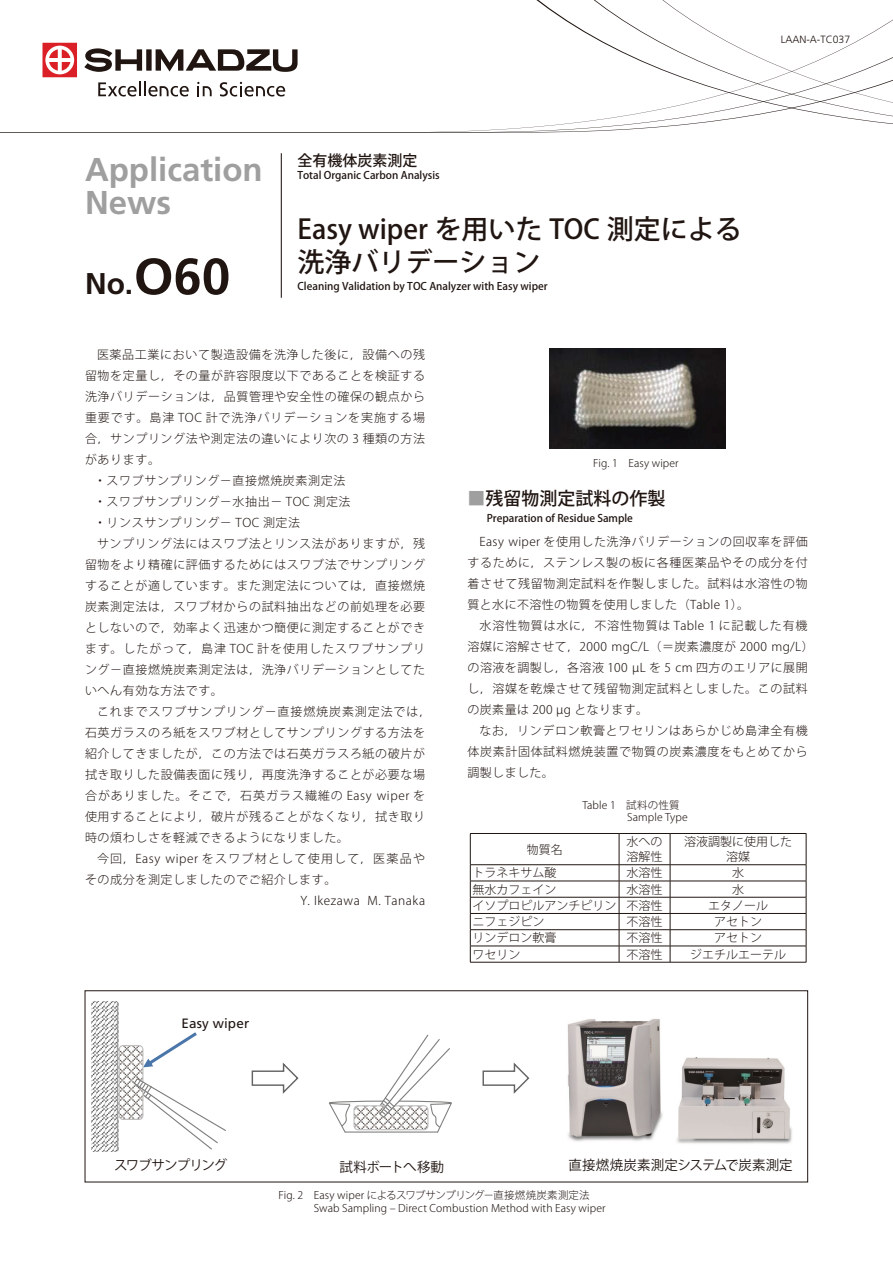
<style>
.page{position:relative;width:893px;height:1263px;background:#fff}
.page>*{position:absolute;margin:0;border:0;box-sizing:border-box;transform-origin:0 0}
.t1{font:700 33px/33px "Frutiger";color:#a09f9f}
.t2{font:700 30px "Frutiger";color:#201511}
.t3{font:27px/33px "Koz Go Pro Medium 90 msp RKSJ H";color:#201511}
.t4{font:18px "Koz Go Pro Medium 90 msp RKSJ H";color:#201511}
.t5{font:15px "Koz Go Pro Medium 90 msp RKSJ H";color:#201511}
.t6{font:13.5px "Koz Go Pro Regular 90 msp RKSJ H";letter-spacing:.005em;color:#201511}
.t7{font:13.5px "Frutiger LT Std";letter-spacing:.01em;color:#201511}
.t8{font:13.5px "Koz Go Pro Regular 90 msp RKSJ H";letter-spacing:-.07em;color:#201511}
.t9{font:13.5px "Koz Go Pro Regular 90 msp RKSJ H";letter-spacing:-.035em;color:#201511}
.t10{font:12px/21px "Koz Go Pro Light 90 msp RKSJ H";letter-spacing:.05em;color:#201511;text-align:justify}
.t11{font:12px "Koz Go Pro Light 90 msp RKSJ H";letter-spacing:.08em;color:#201511}
.t12{font:12px/15px "Koz Go Pro Light 90 msp RKSJ H";color:#201511;text-align:center}
.t13{font:12px "Koz Go Pro Light 90 msp RKSJ H";letter-spacing:.105em;color:#201511}
.t14{font:12px "Koz Go Pro Light 90 msp RKSJ H";letter-spacing:.075em;color:#201511}
.t15{font:10.5px/12.6px "Koz Go Pro Light 90 msp RKSJ H";letter-spacing:.01em;color:#201511}
.t16{font:10.5px "Koz Go Pro Medium 90 msp RKSJ H";color:#201511}
.t17{font:300 10.5px "Frutiger";color:#201511}
.s1{font-size:51px}
.s2{color:#a09f9f}
</style>
<div class="page">
<img style="left:549px;top:349px;width:177px;height:99px">
<hr style="left:470px;top:881px;width:336px;height:1px;background:#201511">
<hr style="left:470px;top:897px;width:336px;height:1px;background:#201511">
<hr style="left:470px;top:913px;width:336px;height:1px;background:#201511">
<hr style="left:470px;top:929px;width:336px;height:1px;background:#201511">
<hr style="left:470px;top:946px;width:336px;height:1px;background:#201511">
<hr style="left:470px;top:833px;width:149px;height:1px;background:#201511">
<hr style="left:470px;top:834px;width:1px;height:31px;background:#201511">
<hr style="left:619px;top:833px;width:51px;height:1px;background:#201511">
<hr style="left:619px;top:834px;width:1px;height:31px;background:#201511">
<hr style="left:670px;top:833px;width:136px;height:1px;background:#201511">
<hr style="left:670px;top:834px;width:1px;height:31px;background:#201511">
<hr style="left:806px;top:834px;width:1px;height:31px;background:#201511">
<hr style="left:470px;top:864px;width:336px;height:1px;background:#201511">
<svg style="left:470px;top:865px;width:1px;height:97px"></svg>
<svg style="left:619px;top:865px;width:1px;height:97px"></svg>
<svg style="left:670px;top:865px;width:1px;height:97px"></svg>
<svg style="left:806px;top:865px;width:1px;height:97px"></svg>
<hr style="left:470px;top:962px;width:336px;height:1px;background:#201511">
<img style="left:567px;top:1019px;width:225px;height:125px">
<div style="left:329px;top:1101px;width:123px;height:4px;border:1px solid #7e7e7c;border-radius:50%"></div>
<hr style="left:345px;top:1132px;width:93px;height:1px;background:#7e7e7c">
<svg style="left:329px;top:1102px;width:22px;height:31px"></svg>
<svg style="left:354px;top:1106px;width:74px;height:24px"></svg>
<div style="left:353px;top:1105px;width:75px;height:25px;border:1px solid #bfbfbf;border-radius:4px"></div>
<svg style="left:375px;top:1034px;width:77px;height:99px"></svg>
<svg style="left:251px;top:1063px;width:48px;height:31px"></svg>
<svg style="left:482px;top:1062px;width:48px;height:32px"></svg>
<svg style="left:143px;top:1032px;width:54px;height:35px"></svg>
<svg style="left:119px;top:1046px;width:24px;height:73px"></svg>
<div style="left:119px;top:1045px;width:24px;height:75px;border:1px solid #bfbfbf;border-radius:4px"></div>
<svg style="left:133px;top:1077px;width:93px;height:73px"></svg>
<svg style="left:92px;top:1002px;width:25px;height:149px"></svg>
<hr style="left:117px;top:1002px;width:1px;height:149px;background:#9f9f9f">
<svg style="left:540px;top:0;width:353px;height:132px"></svg>
<svg style="left:43px;top:43px;width:34px;height:34px"></svg>
<svg style="left:84px;top:48px;width:58px;height:24px"></svg>
<div style="left:146px;top:49px;width:6px;height:22px;background:#201511"></div>
<svg style="left:156px;top:49px;width:142px;height:23px"></svg>
<svg style="left:98px;top:81px;width:91px;height:16px"></svg>
<svg style="left:197px;top:82px;width:15px;height:14px"></svg>
<svg style="left:220px;top:82px;width:65px;height:15px"></svg>
<hr style="left:281px;top:153px;width:1px;height:145px;background:#201511">
<p class="t17" style="left:781px;top:35px;width:71px">LAAN-A-TC037</p>
<h1 class="t1" style="left:85px;top:156px;width:179px">Application<br>News</h1>
<h2 class="t2" style="left:85px;top:272px;width:147px">No.<span class="s1">O60</span></h2>
<p class="t5" style="left:298px;top:155px;width:121px">全有機体炭素測定</p>
<p class="t16" style="left:298px;top:171px;width:144px">Total Organic Carbon Analysis</p>
<h3 class="t3" style="left:298px;top:216px;width:446px">Easy wiper を用いた TOC 測定による洗浄バリデーション</h3>
<p class="t16" style="left:298px;top:282px;width:252px">Cleaning Validation by TOC Analyzer with Easy wiper</p>
<p class="t10" style="left:97px;top:346px;width:330px">医薬品工業において製造設備を洗浄した後に，設備への残</p>
<p class="t10" style="left:85px;top:367px;width:342px">留物を定量し，その量が許容限度以下であることを検証する</p>
<p class="t10" style="left:85px;top:388px;width:342px">洗浄バリデーションは，品質管理や安全性の確保の観点から</p>
<p class="t11" style="left:85px;top:413px;width:342px">重要です。島津 TOC 計で洗浄バリデーションを実施する場</p>
<p class="t10" style="left:85px;top:430px;width:341px">合，サンプリング法や測定法の違いにより次の 3 種類の方法</p>
<p class="t10" style="left:85px;top:451px;width:76px">があります。</p>
<p class="t10" style="left:94px;top:472px;width:253px">・スワブサンプリング－直接燃焼炭素測定法</p>
<p class="t10" style="left:94px;top:493px;width:258px">・スワブサンプリング－水抽出－ TOC 測定法</p>
<p class="t10" style="left:94px;top:514px;width:208px">・リンスサンプリング－ TOC 測定法</p>
<p class="t10" style="left:97px;top:535px;width:330px">サンプリング法にはスワブ法とリンス法がありますが，残</p>
<p class="t10" style="left:85px;top:556px;width:342px">留物をより精確に評価するためにはスワブ法でサンプリング</p>
<p class="t10" style="left:85px;top:577px;width:342px">することが適しています。また測定法については，直接燃焼</p>
<p class="t10" style="left:85px;top:598px;width:342px">炭素測定法は，スワブ材からの試料抽出などの前処理を必要</p>
<p class="t10" style="left:85px;top:619px;width:342px">としないので，効率よく迅速かつ簡便に測定することができ</p>
<p class="t11" style="left:85px;top:644px;width:342px">ます。したがって，島津 TOC 計を使用したスワブサンプリ</p>
<p class="t10" style="left:85px;top:661px;width:342px">ング－直接燃焼炭素測定法は，洗浄バリデーションとしてた</p>
<p class="t10" style="left:85px;top:682px;width:139px">いへん有効な方法です。</p>
<p class="t14" style="left:97px;top:707px;width:336px">これまでスワブサンプリング－直接燃焼炭素測定法では，</p>
<p class="t10" style="left:85px;top:724px;width:342px">石英ガラスのろ紙をスワブ材としてサンプリングする方法を</p>
<p class="t10" style="left:85px;top:745px;width:342px">紹介してきましたが，この方法では石英ガラスろ紙の破片が</p>
<p class="t10" style="left:85px;top:766px;width:342px">拭き取りした設備表面に残り，再度洗浄することが必要な場</p>
<p class="t11" style="left:85px;top:791px;width:342px">合がありました。そこで，石英ガラス繊維の Easy wiper を</p>
<p class="t10" style="left:85px;top:808px;width:342px">使用することにより，破片が残ることがなくなり，拭き取り</p>
<p class="t10" style="left:85px;top:829px;width:265px">時の煩わしさを軽減できるようになりました。</p>
<p class="t13" style="left:97px;top:854px;width:329px">今回，Easy wiper をスワブ材として使用して，医薬品や</p>
<p class="t10" style="left:85px;top:871px;width:253px">その成分を測定しましたのでご紹介します。</p>
<p class="t10" style="left:300px;top:892px;width:126px">Y. Ikezawa M. Tanaka</p>
<p class="t7" style="left:181px;top:1016px;width:69px">Easy wiper</p>
<p class="t15" style="left:593px;top:458px;width:87px">Fig. 1　Easy wiper</p>
<h3 class="t4" style="left:468px;top:491px;width:199px"><span class="s2">■</span>残留物測定試料の作製</h3>
<p class="t16" style="left:487px;top:514px;width:148px">Preparation of Residue Sample</p>
<p class="t10" style="left:468px;top:533px;width:342px;text-indent:12px">Easy wiper を使用した洗浄バリデーションの回収率を評価するために，ステンレス製の板に各種医薬品やその成分を付着させて残留物測定試料を作製しました。試料は水溶性の物質と水に不溶性の物質を使用しました（Table 1）。</p>
<p class="t10" style="left:468px;top:617px;width:348px;text-align:left;text-indent:12px">水溶性物質は水に，不溶性物質は Table 1 に記載した有機溶媒に溶解させて，2000 mgC/L（＝炭素濃度が 2000 mg/L）の溶液を調製し，各溶液 100 µL を 5 cm 四方のエリアに展開し，溶媒を乾燥させて残留物測定試料としました。この試料の炭素量は 200 µg となります。</p>
<p class="t10" style="left:468px;top:722px;width:342px;text-indent:12px">なお，リンデロン軟膏とワセリンはあらかじめ島津全有機体炭素計固体試料燃焼装置で物質の炭素濃度をもとめてから調製しました。</p>
<p class="t15" style="left:627px;top:800px;width:62px;text-indent:-45px">Table 1　試料の性質<br>Sample Type</p>
<p class="t10" style="left:527px;top:840px;width:37px">物質名</p>
<p class="t10" style="left:626px;top:836px;width:37px;line-height:15px">水への溶解性</p>
<p class="t12" style="left:684px;top:836px;width:109px">溶液調製に使用した溶媒</p>
<p class="t12" style="left:472px;top:867px;width:85px">トラネキサム酸</p>
<p class="t10" style="left:626px;top:864px;width:37px">水溶性</p>
<p class="t10" style="left:732px;top:864px;width:13px">水</p>
<p class="t12" style="left:472px;top:883px;width:85px">無水カフェイン</p>
<p class="t10" style="left:626px;top:880px;width:37px">水溶性</p>
<p class="t10" style="left:732px;top:880px;width:13px">水</p>
<p class="t12" style="left:472px;top:900px;width:192px">イソプロピルアンチピリン 不溶性</p>
<p class="t10" style="left:708px;top:897px;width:61px">エタノール</p>
<p class="t10" style="left:472px;top:913px;width:73px">ニフェジピン</p>
<p class="t10" style="left:626px;top:913px;width:37px">不溶性</p>
<p class="t10" style="left:714px;top:913px;width:49px">アセトン</p>
<p class="t12" style="left:472px;top:932px;width:85px">リンデロン軟膏</p>
<p class="t10" style="left:626px;top:929px;width:37px">不溶性</p>
<p class="t10" style="left:714px;top:929px;width:49px">アセトン</p>
<p class="t10" style="left:472px;top:945px;width:49px">ワセリン</p>
<p class="t10" style="left:626px;top:945px;width:37px">不溶性</p>
<p class="t12" style="left:690px;top:948px;width:97px">ジエチルエーテル</p>
<p class="t8" style="left:114px;top:1160px;width:115px">スワブサンプリング</p>
<p class="t9" style="left:339px;top:1162px;width:106px">試料ボートへ移動</p>
<p class="t6" style="left:568px;top:1160px;width:226px">直接燃焼炭素測定システムで炭素測定</p>
<p class="t15" style="left:314px;top:1190px;width:293px;text-indent:-35px">Fig. 2　Easy wiper によるスワブサンプリング－直接燃焼炭素測定法<br>Swab Sampling ‒ Direct Combustion Method with Easy wiper</p>
</div>
